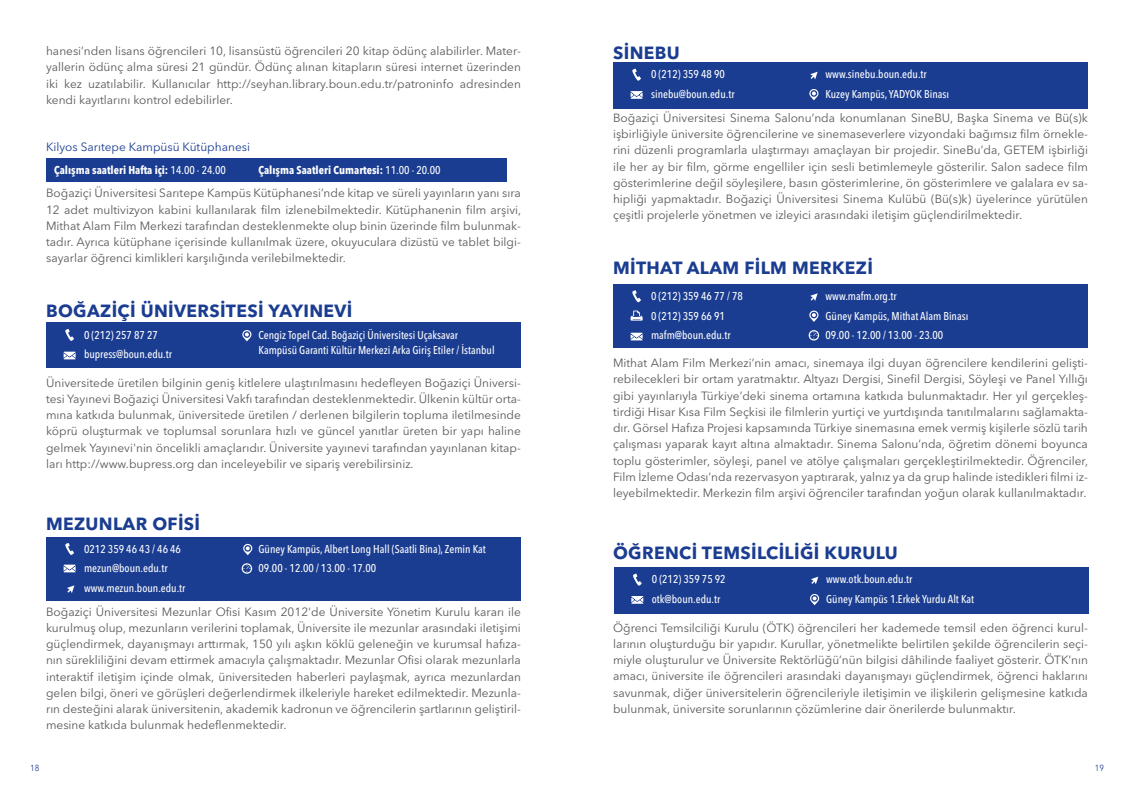
<style>
.page{position:relative;width:1134px;height:798px;background:#fff}
.page>*{position:absolute;margin:0;border:0;box-sizing:border-box;transform-origin:0 0}
.t1{font:700 17.5px "Avenir Next LT Pro";letter-spacing:.02em;color:#1b3d91}
.t2{font:11.88px/16.2px "Avenir Next LT Pro";color:#58595b;text-align:justify}
.t3{font:11.88px "Avenir Next LT Pro";color:#1b3d91}
.t4{font:500 condensed 11.25px/19.6px "Avenir Next LT Pro";color:#fff}
.t5{font:700 condensed 11.25px "Avenir Next LT Pro";color:#fff}
.t6{font:8.75px "Avenir Next LT Pro";color:#1b3d91;scale:.9 1}
.s1{font-weight:500}
</style>
<div class="page">
<div style="left:46px;top:158px;width:461px;height:24px;background:#1b3d91"></div>
<div style="left:46px;top:322px;width:475px;height:46px;background:#1b3d91"></div>
<svg style="left:65px;top:329px;width:9px;height:12px"></svg>
<svg style="left:242px;top:330px;width:9px;height:11px"></svg>
<svg style="left:64px;top:351px;width:12px;height:8px"></svg>
<div style="left:46px;top:536px;width:475px;height:64px;background:#1b3d91"></div>
<svg style="left:242px;top:563px;width:10px;height:10px"></svg>
<svg style="left:65px;top:543px;width:9px;height:12px"></svg>
<svg style="left:67px;top:585px;width:7px;height:8px"></svg>
<svg style="left:243px;top:543px;width:9px;height:12px"></svg>
<svg style="left:64px;top:564px;width:12px;height:8px"></svg>
<div style="left:613px;top:62px;width:475px;height:46px;background:#1b3d91"></div>
<svg style="left:632px;top:69px;width:9px;height:12px"></svg>
<svg style="left:810px;top:72px;width:8px;height:7px"></svg>
<svg style="left:809px;top:89px;width:9px;height:11px"></svg>
<svg style="left:631px;top:91px;width:12px;height:8px"></svg>
<div style="left:613px;top:284px;width:475px;height:63px;background:#1b3d91"></div>
<svg style="left:809px;top:330px;width:10px;height:10px"></svg>
<svg style="left:632px;top:290px;width:9px;height:12px"></svg>
<svg style="left:810px;top:293px;width:8px;height:8px"></svg>
<svg style="left:809px;top:310px;width:9px;height:12px"></svg>
<svg style="left:631px;top:332px;width:12px;height:8px"></svg>
<svg style="left:631px;top:310px;width:12px;height:10px"></svg>
<div style="left:614px;top:567px;width:474px;height:46px;background:#1b3d91"></div>
<svg style="left:633px;top:573px;width:9px;height:12px"></svg>
<svg style="left:811px;top:576px;width:7px;height:8px"></svg>
<svg style="left:810px;top:593px;width:9px;height:12px"></svg>
<svg style="left:631px;top:596px;width:12px;height:7px"></svg>
<p class="t2" style="left:46px;top:43px;width:476px">hanesi’nden lisans öğrencileri 10, lisansüstü öğrencileri 20 kitap ödünç alabilirler. Mater&shy;yallerin ödünç alma süresi 21 gündür. Ödünç alınan kitapların süresi internet üzerinden iki kez uzatılabilir. Kullanıcılar http://seyhan.library.boun.edu.tr/patroninfo adresinden kendi kayıtlarını kontrol edebilirler.</p>
<p class="t3" style="left:46px;top:139px;width:205px">Kilyos Sarıtepe Kampüsü Kütüphanesi</p>
<p class="t2" style="left:46px;top:185px;width:477px">Boğaziçi Üniversitesi Sarıtepe Kampüs Kütüphanesi’nde kitap ve süreli yayınların yanı sıra 12 adet multivizyon kabini kullanılarak film izlenebilmektedir. Kütüphanenin film arşivi, Mithat Alam Film Merkezi tarafından desteklenmekte olup binin üzerinde film bulunmak&shy;tadır. Ayrıca kütüphane içerisinde kullanılmak üzere, okuyuculara dizüstü ve tablet bilgi&shy;sayarlar öğrenci kimlikleri karşılığında verilebilmektedir.</p>
<h1 class="t1" style="left:46px;top:299px;width:308px">BOĞAZİÇİ ÜNİVERSİTESİ YAYINEVİ</h1>
<p class="t5" style="left:54px;top:163px;width:173px">Çalışma saatleri Hafta içi: <span class="s1">14.00 - 24.00</span></p>
<p class="t5" style="left:259px;top:163px;width:184px">Çalışma Saatleri Cumartesi: <span class="s1">11.00 - 20.00</span></p>
<p class="t4" style="left:84px;top:324px;width:89px">0 (212) 257 87 27 bupress@boun.edu.tr</p>
<p class="t4" style="left:258px;top:327px;width:238px;line-height:15px">Cengiz Topel Cad. Boğaziçi Üniversitesi Uçaksavar<br>Kampüsü Garanti Kültür Merkezi Arka Giriş Etiler / İstanbul</p>
<p class="t2" style="left:46px;top:374px;width:476px">Üniversitede üretilen bilginin geniş kitlelere ulaştırılmasını hedefleyen Boğaziçi Üniversi&shy;tesi Yayınevi Boğaziçi Üniversitesi Vakfı tarafından desteklenmektedir. Ülkenin kültür orta&shy;mına katkıda bulunmak, üniversitede üretilen / derlenen bilgilerin topluma iletilmesinde köprü oluşturmak ve toplumsal sorunlara hızlı ve güncel yanıtlar üreten bir yapı haline gelmek Yayınevi'nin öncelikli amaçlarıdır. Üniversite yayınevi tarafından yayınlanan kitap&shy;ları http://www.bupress.org dan inceleyebilir ve sipariş verebilirsiniz.</p>
<h1 class="t1" style="left:46px;top:512px;width:156px">MEZUNLAR OFİSİ</h1>
<p class="t4" style="left:84px;top:538px;width:103px">0212 359 46 43 / 46 46 mezun@boun.edu.tr www.mezun.boun.edu.tr</p>
<p class="t4" style="left:258px;top:538px;width:229px">Güney Kampüs, Albert Long Hall (Saatli Bina), Zemin Kat<br>09.00 - 12.00 / 13.00 - 17.00</p>
<p class="t2" style="left:46px;top:603px;width:476px">Boğaziçi Üniversitesi Mezunlar Ofisi Kasım 2012'de Üniversite Yönetim Kurulu kararı ile kurulmuş olup, mezunların verilerini toplamak, Üniversite ile mezunlar arasındaki iletişimi güçlendirmek, dayanışmayı arttırmak, 150 yılı aşkın köklü geleneğin ve kurumsal hafıza&shy;nın sürekliliğini devam ettirmek amacıyla çalışmaktadır. Mezunlar Ofisi olarak mezunlarla interaktif iletişim içinde olmak, üniversiteden haberleri paylaşmak, ayrıca mezunlardan gelen bilgi, öneri ve görüşleri değerlendirmek ilkeleriyle hareket edilmektedir. Mezunla&shy;rın desteğini alarak üniversitenin, akademik kadronun ve öğrencilerin şartlarının geliştiril&shy;mesine katkıda bulunmak hedeflenmektedir.</p>
<h1 class="t1" style="left:613px;top:42px;width:68px">SİNEBU</h1>
<p class="t4" style="left:651px;top:64px;width:85px">0 (212) 359 48 90 sinebu@boun.edu.tr</p>
<p class="t4" style="left:825px;top:64px;width:125px">www.sinebu.boun.edu.tr<br>Kuzey Kampüs, YADYOK Binası</p>
<p class="t2" style="left:613px;top:109px;width:476px">Boğaziçi Üniversitesi Sinema Salonu’nda konumlanan SineBU, Başka Sinema ve Bü(s)k işbirliğiyle üniversite öğrencilerine ve sinemaseverlere vizyondaki bağımsız film örnekle&shy;rini düzenli programlarla ulaştırmayı amaçlayan bir projedir. SineBu’da, GETEM işbirliği ile her ay bir film, görme engelliler için sesli betimlemeyle gösterilir. Salon sadece film gösterimlerine değil söyleşilere, basın gösterimlerine, ön gösterimlere ve galalara ev sa&shy;hipliği yapmaktadır. Boğaziçi Üniversitesi Sinema Kulübü (Bü(s)k) üyelerince yürütülen çeşitli projelerle yönetmen ve izleyici arasındaki iletişim güçlendirilmektedir.</p>
<h1 class="t1" style="left:613px;top:257px;width:261px">MİTHAT ALAM FİLM MERKEZİ</h1>
<p class="t4" style="left:651px;top:286px;width:93px">0 (212) 359 46 77 / 78<br>0 (212) 359 66 91 mafm@boun.edu.tr</p>
<p class="t4" style="left:825px;top:286px;width:144px">www.mafm.org.tr<br>Güney Kampüs, Mithat Alam Binası<br>09.00 - 12.00 / 13.00 - 23.00</p>
<p class="t2" style="left:613px;top:355px;width:477px">Mithat Alam Film Merkezi’nin amacı, sinemaya ilgi duyan öğrencilere kendilerini gelişti&shy;rebilecekleri bir ortam yaratmaktır. Altyazı Dergisi, Sinefil Dergisi, Söyleşi ve Panel Yıllığı gibi yayınlarıyla Türkiye’deki sinema ortamına katkıda bulunmaktadır. Her yıl gerçekleş&shy;tirdiği Hisar Kısa Film Seçkisi ile filmlerin yurtiçi ve yurtdışında tanıtılmalarını sağlamakta&shy;dır. Görsel Hafıza Projesi kapsamında Türkiye sinemasına emek vermiş kişilerle sözlü tarih çalışması yaparak kayıt altına almaktadır. Sinema Salonu’nda, öğretim dönemi boyunca toplu gösterimler, söyleşi, panel ve atölye çalışmaları gerçekleştirilmektedir. Öğrenciler, Film İzleme Odası’nda rezervasyon yaptırarak, yalnız ya da grup halinde istedikleri filmi iz&shy;leyebilmektedir. Merkezin film arşivi öğrenciler tarafından yoğun olarak kullanılmaktadır.</p>
<h1 class="t1" style="left:613px;top:542px;width:286px">ÖĞRENCİ TEMSİLCİLİĞİ KURULU</h1>
<p class="t4" style="left:652px;top:569px;width:75px">0 (212) 359 75 92 otk@boun.edu.tr</p>
<p class="t4" style="left:826px;top:569px;width:149px">www.otk.boun.edu.tr<br>Güney Kampüs 1.Erkek Yurdu Alt Kat</p>
<p class="t2" style="left:613px;top:619px;width:476px">Öğrenci Temsilciliği Kurulu (ÖTK) öğrencileri her kademede temsil eden öğrenci kurul&shy;larının oluşturduğu bir yapıdır. Kurullar, yönetmelikte belirtilen şekilde öğrencilerin seçi&shy;miyle oluşturulur ve Üniversite Rektörlüğü’nün bilgisi dâhilinde faaliyet gösterir. ÖTK’nın amacı, üniversite ile öğrencileri arasındaki dayanışmayı güçlendirmek, öğrenci haklarını savunmak, diğer üniversitelerin öğrencileriyle iletişimin ve ilişkilerin gelişmesine katkıda bulunmak, üniversite sorunlarının çözümlerine dair önerilerde bulunmaktır.</p>
<p class="t6" style="left:30px;top:762px;width:12px">18</p>
<p class="t6" style="left:1095px;top:762px;width:12px">19</p>
</div>
